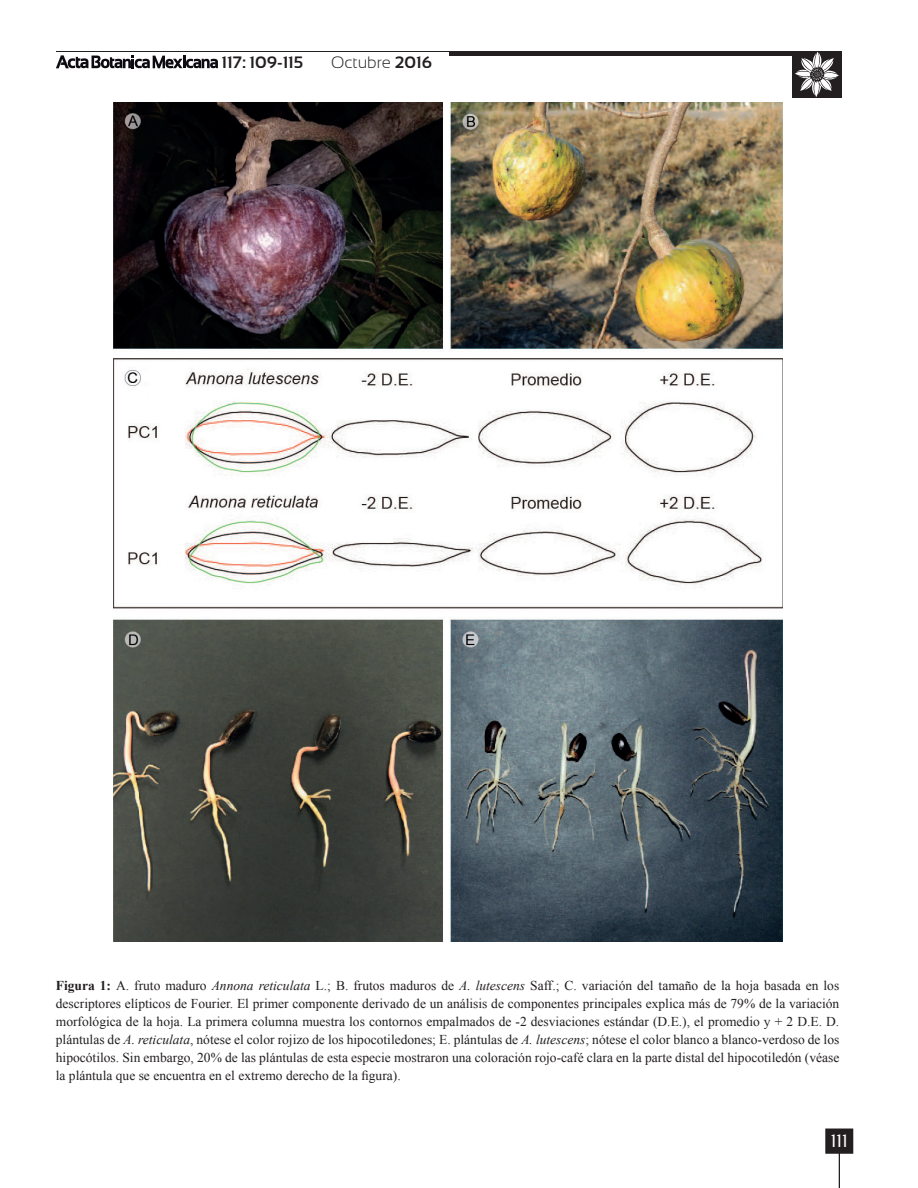
<style>
.page{position:relative;width:918px;height:1188px;background:#fff}
.page>*{position:absolute;margin:0;border:0;box-sizing:border-box;transform-origin:0 0}
.t1{font:18px "Sansation";color:#fff}
.t2{font:700 16.5px "Sansation";color:#231f20}
.t3{font:300 16.5px "Sansation";color:#231f20}
.t4{font:13.5px/18px "Times New Roman";color:#231f20;text-align:justify}
.s1{font-weight:700}
.s2{font-style:italic}
</style>
<div class="page">
<hr style="left:449px;top:51px;width:392px;height:4px;background:#231f20">
<hr style="left:56px;top:51px;width:785px;height:1px;background:#231f20">
<div style="left:792px;top:51px;width:49px;height:47px;background:#231f20"></div>
<svg style="left:795px;top:52px;width:44px;height:45px"></svg>
<svg style="left:825px;top:1129px;width:28px;height:59px"></svg>
<svg style="left:56px;top:55px;width:162px;height:13px"></svg>
<img style="left:114px;top:102px;width:669px;height:840px">
<p class="t2" style="left:222px;top:53px;width:83px">117: 109-115</p>
<p class="t3" style="left:331px;top:53px;width:102px">Octubre <span class="s1">2016</span></p>
<p class="t4" style="left:56px;top:976px;width:785px"><span class="s1">Figura 1:</span> A. fruto maduro <span class="s2">Annona reticulata</span> L.; B. frutos maduros de <span class="s2">A. lutescens</span> Saff.; C. variación del tamaño de la hoja basada en los descriptores elípticos de Fourier. El primer componente derivado de un análisis de componentes principales explica más de 79% de la variación morfológica de la hoja. La primera columna muestra los contornos empalmados de -2 desviaciones estándar (D.E.), el promedio y + 2 D.E. D. plántulas de <span class="s2">A. reticulata</span>, nótese el color rojizo de los hipocotiledones; E. plántulas de <span class="s2">A. lutescens</span>; nótese el color blanco a blanco-verdoso de los hipocótilos. Sin embargo, 20% de las plántulas de esta especie mostraron una coloración rojo-café clara en la parte distal del hipocotiledón (véase la plántula que se encuentra en el extremo derecho de la figura).</p>
<h1 class="t1" style="left:831px;top:1130px;width:19px">111</h1>
</div>
